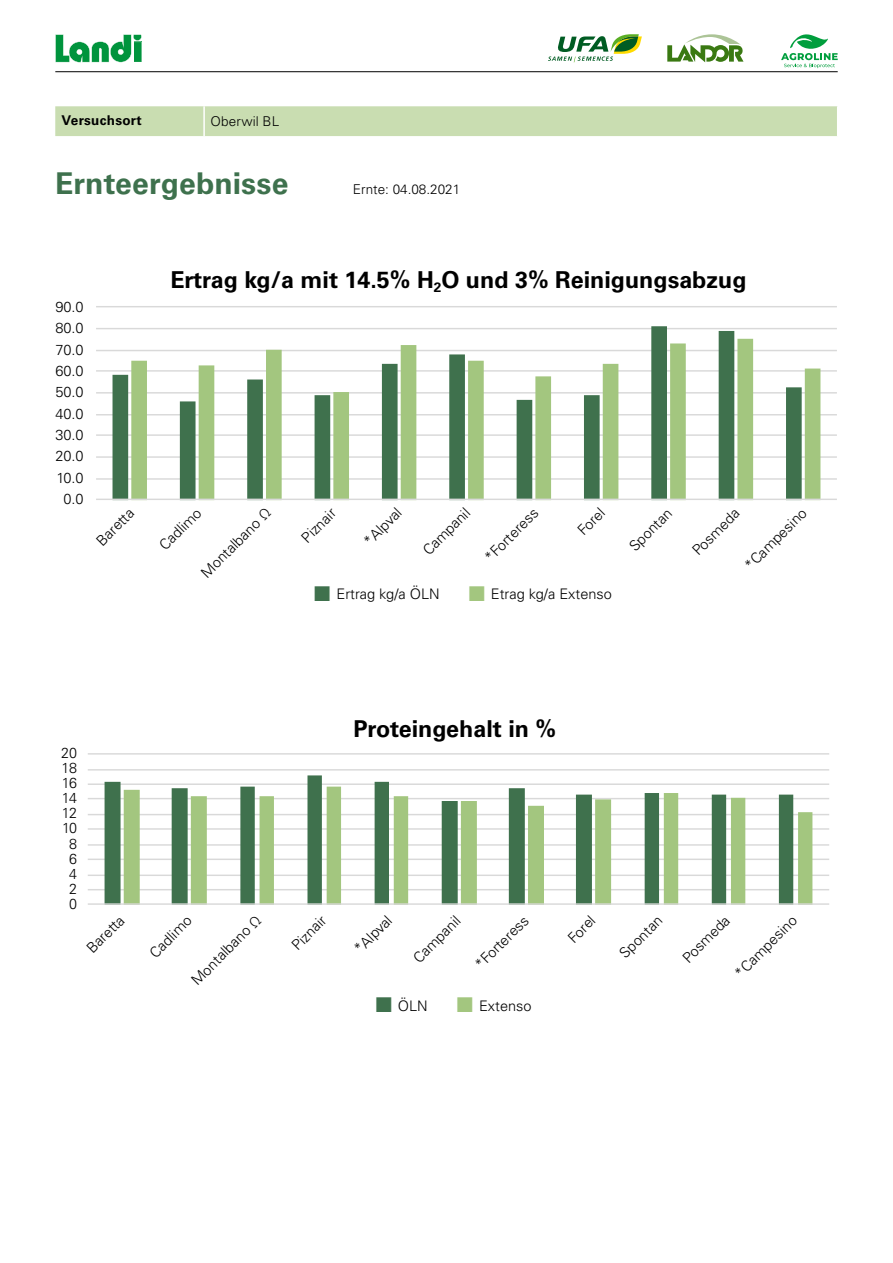
<style>
.page{position:relative;width:893px;height:1263px;background:#fff}
.page>*{position:absolute;margin:0;border:0;box-sizing:border-box;transform-origin:0 0}
.t1{font:700 30px "Univers";letter-spacing:.005em;color:#3e714d}
.t2{font:700 23.25px "Univers";color:#000}
.t3{font:300 14.55px/21.3px "Univers";color:#000;text-align:center}
.t4{font:300 14.55px/15.1px "Univers";letter-spacing:-.05em;color:#000;text-align:center}
.t5{font:300 13.5px "Univers";color:#000}
.t6{font:700 13.5px "Univers";letter-spacing:.02em;color:#000}
.s1{font-family:"Univers LT Std"}
.s2{color:#3f714d}
.s3{color:#a3c67f}
</style>
<div class="page">
<svg style="left:667px;top:34px;width:76px;height:28px"></svg>
<svg style="left:548px;top:34px;width:94px;height:28px"></svg>
<svg style="left:781px;top:34px;width:57px;height:34px"></svg>
<svg style="left:55px;top:34px;width:87px;height:29px"></svg>
<hr style="left:55px;top:71px;width:783px;height:1px;background:#000">
<div style="left:55px;top:106px;width:782px;height:30px;background:#c9ddb1"></div>
<hr style="left:203px;top:106px;width:2px;height:30px;background:#fff">
<hr style="left:96px;top:478px;width:741px;height:2px;background:#d9d9d9">
<hr style="left:96px;top:456px;width:741px;height:2px;background:#d9d9d9">
<hr style="left:96px;top:434px;width:741px;height:2px;background:#d9d9d9">
<hr style="left:96px;top:414px;width:741px;height:1px;background:#d9d9d9">
<hr style="left:96px;top:392px;width:741px;height:2px;background:#d9d9d9">
<hr style="left:96px;top:370px;width:741px;height:2px;background:#d9d9d9">
<hr style="left:96px;top:350px;width:741px;height:1px;background:#d9d9d9">
<hr style="left:96px;top:328px;width:741px;height:1px;background:#d9d9d9">
<hr style="left:96px;top:306px;width:741px;height:1px;background:#d9d9d9">
<svg style="left:113px;top:326px;width:689px;height:173px"></svg>
<svg style="left:131px;top:339px;width:689px;height:160px"></svg>
<hr style="left:96px;top:499px;width:741px;height:1px;background:#d9d9d9">
<hr style="left:88px;top:889px;width:741px;height:1px;background:#d9d9d9">
<hr style="left:88px;top:874px;width:741px;height:2px;background:#d9d9d9">
<hr style="left:88px;top:858px;width:741px;height:2px;background:#d9d9d9">
<hr style="left:88px;top:844px;width:741px;height:2px;background:#d9d9d9">
<hr style="left:88px;top:828px;width:741px;height:2px;background:#d9d9d9">
<hr style="left:88px;top:814px;width:741px;height:1px;background:#d9d9d9">
<hr style="left:88px;top:798px;width:741px;height:1px;background:#d9d9d9">
<hr style="left:88px;top:783px;width:741px;height:2px;background:#d9d9d9">
<hr style="left:88px;top:769px;width:741px;height:1px;background:#d9d9d9">
<hr style="left:88px;top:753px;width:741px;height:1px;background:#d9d9d9">
<svg style="left:105px;top:775px;width:688px;height:128px"></svg>
<svg style="left:124px;top:787px;width:688px;height:116px"></svg>
<hr style="left:88px;top:903px;width:741px;height:2px;background:#d9d9d9">
<p class="t6" style="left:62px;top:112px;width:82px">Versuchsort</p>
<p class="t5" style="left:210px;top:113px;width:70px">Oberwil BL</p>
<h1 class="t1" style="left:55px;top:166px;width:235px">Ernteergebnisse</h1>
<p class="t5" style="left:353px;top:181px;width:109px">Ernte: 04.08.2021</p>
<p class="t3" style="left:55px;top:296px;width:30px">90.0<br>80.0<br>70.0<br>60.0<br>50.0<br>40.0<br>30.0<br>20.0<br>10.0<br>0.0</p>
<p class="t3" style="left:91px;top:535px;width:48px;rotate:-45deg">Baretta</p>
<h2 class="t2" style="left:170px;top:267px;width:578px">Ertrag kg/a mit 14.5% H<sub>2</sub>O und 3% Reinigungsabzug</h2>
<p class="t3" style="left:154px;top:540px;width:54px;rotate:-45deg">Cadlimo</p>
<p class="t3" style="left:196px;top:568px;width:93px;rotate:-45deg">Montalbano <span class="s1">Ω</span></p>
<p class="t3" style="left:296px;top:533px;width:44px;rotate:-45deg">Piznair</p>
<p class="t3" style="left:359px;top:536px;width:48px;rotate:-45deg">*Alpval</p>
<p class="t3" style="left:418px;top:545px;width:61px;rotate:-45deg">Campanil</p>
<p class="t3" style="left:480px;top:552px;width:70px;rotate:-45deg">*Forteress</p>
<p class="t3" style="left:573px;top:525px;width:33px;rotate:-45deg">Forel</p>
<p class="t3" style="left:624px;top:541px;width:55px;rotate:-45deg">Spontan</p>
<p class="t3" style="left:687px;top:545px;width:61px;rotate:-45deg">Posmeda</p>
<p class="t3" style="left:739px;top:560px;width:82px;rotate:-45deg">*Campesino</p>
<p class="t3" style="left:314px;top:583px;width:127px"><span class="s2">■</span> Ertrag kg/a ÖLN</p>
<p class="t3" style="left:469px;top:583px;width:145px"><span class="s3">■</span> Etrag kg/a Extenso</p>
<p class="t4" style="left:61px;top:745px;width:17px">20<br>18<br>16<br>14<br>12<br>10<br>8<br>6<br>4<br>2<br>0</p>
<h2 class="t2" style="left:353px;top:715px;width:204px">Proteingehalt in %</h2>
<p class="t3" style="left:82px;top:943px;width:48px;rotate:-45deg">Baretta</p>
<p class="t3" style="left:145px;top:947px;width:54px;rotate:-45deg">Cadlimo</p>
<p class="t3" style="left:186px;top:975px;width:93px;rotate:-45deg">Montalbano <span class="s1">Ω</span></p>
<p class="t3" style="left:287px;top:940px;width:44px;rotate:-45deg">Piznair</p>
<p class="t3" style="left:349px;top:943px;width:48px;rotate:-45deg">*Alpval</p>
<p class="t3" style="left:408px;top:952px;width:61px;rotate:-45deg">Campanil</p>
<p class="t3" style="left:470px;top:959px;width:70px;rotate:-45deg">*Forteress</p>
<p class="t3" style="left:563px;top:933px;width:33px;rotate:-45deg">Forel</p>
<p class="t3" style="left:614px;top:948px;width:55px;rotate:-45deg">Spontan</p>
<p class="t3" style="left:677px;top:952px;width:61px;rotate:-45deg">Posmeda</p>
<p class="t3" style="left:730px;top:967px;width:82px;rotate:-45deg">*Campesino</p>
<p class="t3" style="left:376px;top:995px;width:54px"><span class="s2">■</span> ÖLN</p>
<p class="t3" style="left:457px;top:995px;width:76px"><span class="s3">■</span> Extenso</p>
</div>
